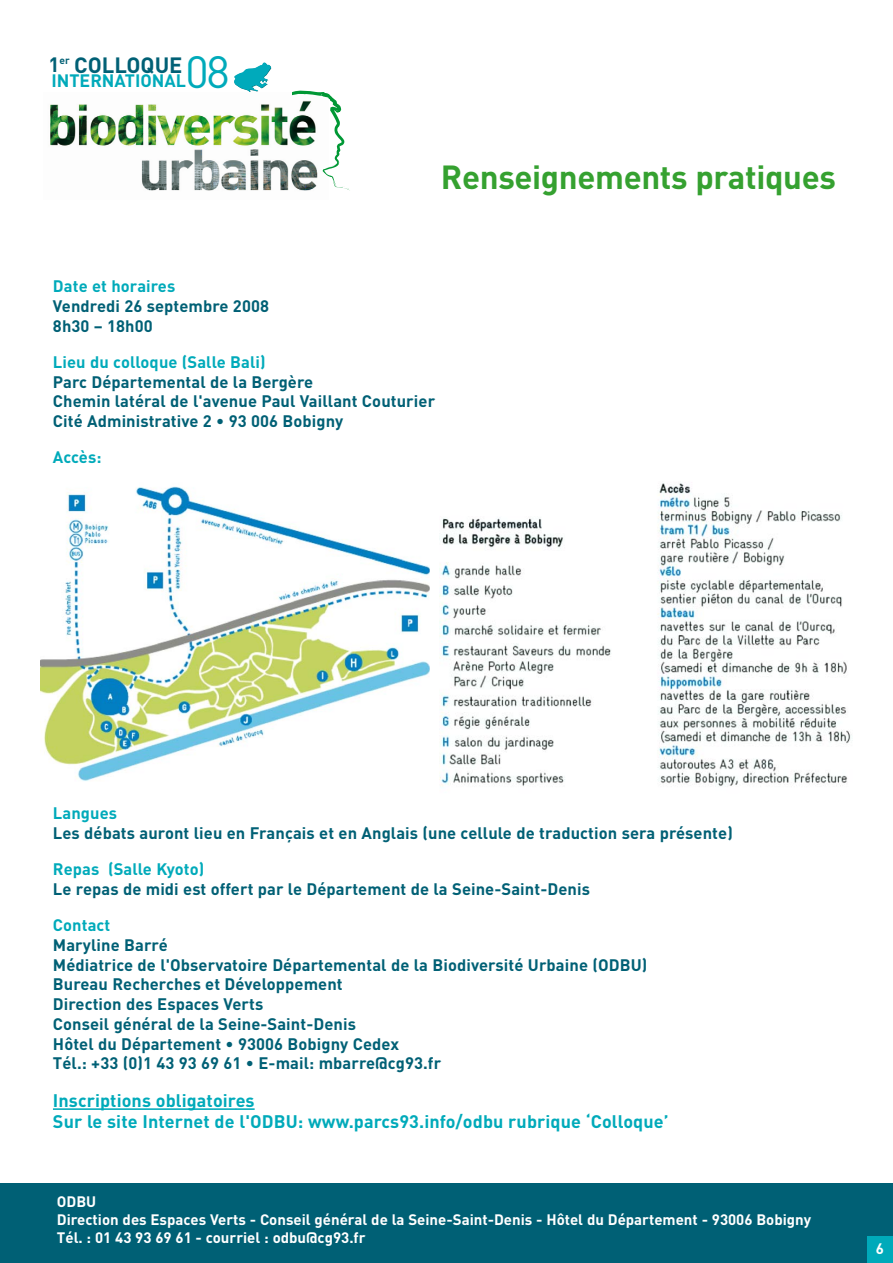
<style>
.page{position:relative;width:893px;height:1263px;background:#fff}
.page>*{position:absolute;margin:0;border:0;box-sizing:border-box;transform-origin:0 0}
.t1{font:44.55px "DIN";color:#00aaba}
.t2{font:700 33px "DIN";letter-spacing:-.01em;color:#35a130}
.t3{font:700 21.9px "DIN";color:#006075}
.t4{font:700 18px/21.6px "DIN";letter-spacing:.005em;color:#00aaba}
.t5{font:700 17.7px "DIN";color:#00aaba}
.t6{font:700 16.5px/19.8px "DIN";letter-spacing:.005em;color:#006075}
.t7{font:700 16.5px "DIN";letter-spacing:.005em;color:#00aaba}
.t8{font:700 15px/18px "DIN";color:#fff}
.s1{font-size:20.55px}
</style>
<div class="page">
<hr style="left:53px;top:1108px;width:160px;height:2px;background:#00aaba">
<hr style="left:213px;top:1108px;width:23px;height:2px;background:#00aaba">
<svg style="left:236px;top:1108px;width:19px;height:2px"></svg>
<div style="left:0;top:1183px;width:893px;height:80px;background:#006075"></div>
<img style="left:50px;top:104px;width:242px;height:87px">
<svg style="left:234px;top:62px;width:37px;height:30px"></svg>
<svg style="left:292px;top:91px;width:58px;height:100px"></svg>
<img style="left:41px;top:486px;width:389px;height:295px">
<img style="left:439px;top:483px;width:412px;height:304px">
<div style="left:867px;top:1236px;width:26px;height:27px;background:#00aaba"></div>
<h1 class="t1" style="left:185px;top:44px;width:46px">08</h1>
<h3 class="t3" style="left:48px;top:57px;width:136px"><span class="s1">1</span><sup>er</sup> COLLOQUE</h3>
<p class="t5" style="left:51px;top:74px;width:136px">INTERNATIONAL</p>
<h2 class="t2" style="left:441px;top:166px;width:397px">Renseignements pratiques</h2>
<p class="t7" style="left:53px;top:280px;width:124px">Date et horaires</p>
<p class="t6" style="left:53px;top:298px;width:218px">Vendredi 26 septembre 2008<br>8h30 – 18h00</p>
<p class="t7" style="left:53px;top:356px;width:214px">Lieu du colloque (Salle Bali)</p>
<p class="t6" style="left:53px;top:373px;width:384px">Parc Départemental de la Bergère<br>Chemin latéral de l'avenue Paul Vaillant Couturier<br>Cité Administrative 2 • 93 006 Bobigny</p>
<p class="t7" style="left:53px;top:451px;width:50px">Accès:</p>
<p class="t7" style="left:53px;top:808px;width:66px">Langues</p>
<p class="t6" style="left:53px;top:825px;width:681px">Les débats auront lieu en Français et en Anglais (une cellule de traduction sera présente)</p>
<p class="t7" style="left:53px;top:863px;width:153px">Repas (Salle Kyoto)</p>
<p class="t6" style="left:53px;top:881px;width:538px">Le repas de midi est offert par le Département de la Seine-Saint-Denis</p>
<p class="t7" style="left:53px;top:919px;width:59px">Contact</p>
<p class="t6" style="left:53px;top:936px;width:596px">Maryline Barré<br>Médiatrice de l'Observatoire Départemental de la Biodiversité Urbaine (ODBU)<br>Bureau Recherches et Développement<br>Direction des Espaces Verts<br>Conseil général de la Seine-Saint-Denis<br>Hôtel du Département • 93006 Bobigny Cedex<br>Tél.: +33 (0)1 43 93 69 61 • E-mail: mbarre@cg93.fr</p>
<p class="t4" style="left:53px;top:1091px;width:617px">Inscriptions obligatoires<br>Sur le site Internet de l'ODBU: www.parcs93.info/odbu rubrique ‘Colloque’</p>
<p class="t8" style="left:57px;top:1194px;width:756px">ODBU<br>Direction des Espaces Verts - Conseil général de la Seine-Saint-Denis - Hôtel du Département - 93006 Bobigny<br>Tél. : 01 43 93 69 61 - courriel : odbu@cg93.fr</p>
<p class="t8" style="left:876px;top:1241px;width:10px">6</p>
</div>
